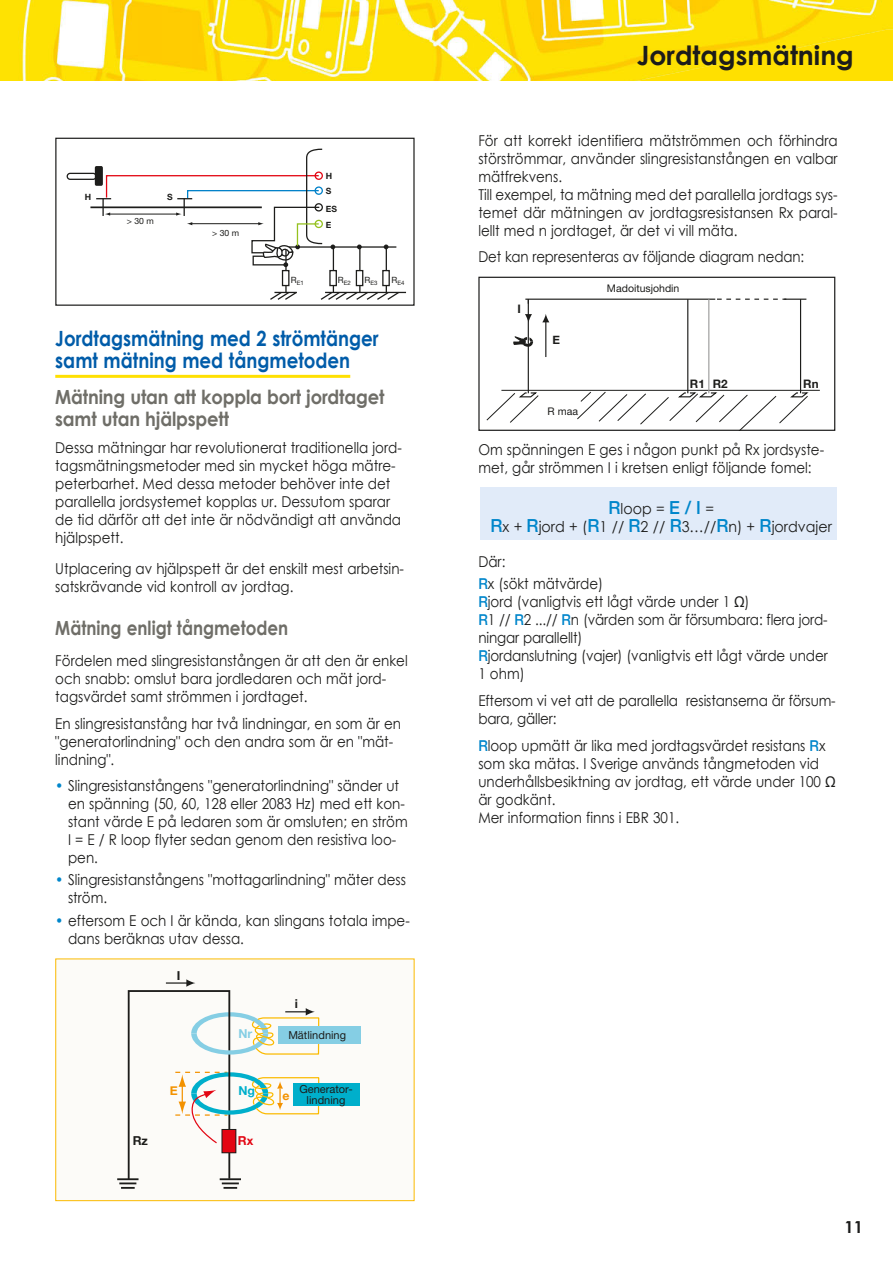
<style>
.page{position:relative;width:893px;height:1263px;background:#fff}
.page>*{position:absolute;margin:0;border:0;box-sizing:border-box;transform-origin:0 0}
.t1{font:700 26.55px "Century Gothic";color:#1c1c1b}
._2-subhead2{font:700 21px/22.5px "Century Gothic";color:#005ca9;scale:.87 1}
._3-subhead3_-filet{font:700 19.5px/22.5px "Century Gothic";letter-spacing:-.01em;color:#6f6e68;scale:.92 1}
._3-subhead3_-filet-2{font:700 19.5px "Century Gothic";letter-spacing:-.01em;color:#6f6e68;scale:.86 1}
.t2{font:700 16.5px "Century Gothic";color:#1c1c1b}
.Normal_-2{font:15px/18px "Century Gothic";color:#1c1c1b;scale:.9 1}
.puce_8{font:15px/18px "Century Gothic";color:#1c1c1b;text-align:justify;scale:.9 1}
.Normal_-2-2{font:15px/18px "Century Gothic";color:#1c1c1b;text-align:center;scale:.95 1}
.puce_8-2{font:15px "Century Gothic";color:#1c1c1b;scale:.89 1}
.t3{font:700 12.3px "Helvetica Neue";color:#1d1d1b}
.t4{font:700 12.3px "Helvetica Neue";color:#e30613}
.t5{font:700 12.3px "Helvetica Neue";color:#85cee4}
.t6{font:700 12.3px "Helvetica Neue";color:#f39200}
.t7{font:700 12.3px "Helvetica Neue";color:#00afcb}
.t8{font:700 11.7px "Helvetica Neue";color:#1d1d1b}
.t9{font:11.1px/11.1px "Helvetica Neue";color:#1d1d1b;text-align:center}
.t10{font:10.5px "Helvetica Neue";color:#1d1d1b}
.t11{font:8.7px "Helvetica Neue";color:#1d1d1b}
.t12{font:700 8.7px/15.5px "Helvetica Neue";color:#1d1d1b}
.t13{font:6px "Helvetica Neue";color:#1d1d1b}
.s1{color:#0086cb}
.s2{font-family:"Helvetica Neue";font-weight:500;font-size:18px;color:#0086cb}
.s3{font-family:"Helvetica Neue";font-weight:500;color:#0086cb}
.s4{font-family:"Helvetica"}
</style>
<div class="page">
<img style="left:0;top:0;width:893px;height:81px">
<hr style="left:55px;top:375px;width:295px;height:3px;background:#ffe000">
<hr style="left:90px;top:206px;width:172px;height:2px;background:#1d1d1b">
<hr style="left:325px;top:292px;width:81px;height:1px;background:#1d1d1b">
<div style="left:67px;top:173px;width:30px;height:7px;border:1px solid #1d1d1b;border-radius:3px"></div>
<div style="left:95px;top:166px;width:8px;height:20px;border:1px solid #1d1d1b"></div>
<svg style="left:96px;top:148px;width:304px;height:152px"></svg>
<div style="left:55px;top:138px;width:360px;height:168px;border:1px solid #1c1c1b"></div>
<div style="left:56px;top:959px;width:358px;height:242px;background:#fcfbf8"></div>
<hr style="left:117px;top:1178px;width:22px;height:2px;background:#1d1d1b">
<svg style="left:119px;top:979px;width:201px;height:210px"></svg>
<div style="left:278px;top:1026px;width:82px;height:17px;background:#85cee4"></div>
<div style="left:294px;top:1083px;width:66px;height:23px;background:#00afcb"></div>
<div style="left:55px;top:958px;width:360px;height:243px;border:1px solid #fbba00"></div>
<hr style="left:525px;top:299px;width:190px;height:1px;background:#1d1d1b">
<hr style="left:501px;top:390px;width:319px;height:1px;background:#1d1d1b">
<svg style="left:717px;top:299px;width:89px;height:1px"></svg>
<hr style="left:687px;top:299px;width:1px;height:94px;background:#1d1d1b">
<hr style="left:708px;top:299px;width:1px;height:94px;background:#9d9d9c">
<hr style="left:800px;top:299px;width:1px;height:94px;background:#1d1d1b">
<hr style="left:545px;top:321px;width:1px;height:36px;background:#1d1d1b">
<svg style="left:542px;top:314px;width:7px;height:8px"></svg>
<svg style="left:525px;top:314px;width:7px;height:9px"></svg>
<svg style="left:486px;top:392px;width:53px;height:31px"></svg>
<svg style="left:577px;top:391px;width:232px;height:38px"></svg>
<svg style="left:513px;top:336px;width:20px;height:12px"></svg>
<hr style="left:528px;top:299px;width:1px;height:94px;background:#1d1d1b">
<div style="left:478px;top:277px;width:357px;height:154px;border:1px solid #1c1c1b"></div>
<div style="left:480px;top:488px;width:357px;height:52px;background:#e1ebf9"></div>
<p class="t12" style="left:85px;top:189px;width:8px">H</p>
<p class="t11" style="left:127px;top:216px;width:28px">&gt; 30 m</p>
<p class="t12" style="left:167px;top:189px;width:7px">S</p>
<p class="t11" style="left:212px;top:228px;width:28px">&gt; 30 m</p>
<p class="t13" style="left:291px;top:280px;width:14px"><sup>R</sup>E1</p>
<p class="t12" style="left:326px;top:168px;width:8px">H<br>S</p>
<p class="t12" style="left:326px;top:200px;width:13px;line-height:16.6px">ES<br>E</p>
<p class="t13" style="left:338px;top:280px;width:14px"><sup>R</sup>E2</p>
<p class="t13" style="left:365px;top:280px;width:14px"><sup>R</sup>E3</p>
<p class="t13" style="left:391px;top:280px;width:14px"><sup>R</sup>E4</p>
<p class="_2-subhead2" style="left:55px;top:327px;width:373px">Jordtagsmätning med 2 strömtänger samt mätning med tångmetoden</p>
<p class="_3-subhead3_-filet" style="left:55px;top:385px;width:359px">Mätning utan att koppla bort jordtaget samt utan hjälpspett</p>
<p class="Normal_-2" style="left:55px;top:438px;width:387px">Dessa mätningar har revolutionerat traditionella jord&shy;tagsmätningsmetoder med sin mycket höga mätre&shy;peterbarhet. Med dessa metoder behöver inte det parallella jordsystemet kopplas ur. Dessutom sparar de tid därför att det inte är nödvändigt att använda hjälpspett.</p>
<p class="Normal_-2" style="left:55px;top:559px;width:389px">Utplacering av hjälpspett är det enskilt mest arbetsin&shy;satskrävande vid kontroll av jordtag.</p>
<p class="_3-subhead3_-filet-2" style="left:55px;top:616px;width:272px">Mätning enligt tångmetoden</p>
<p class="Normal_-2" style="left:55px;top:651px;width:393px">Fördelen med slingresistanstången är att den är enkel och snabb: omslut bara jordledaren och mät jord&shy;tagsvärdet samt strömmen i jordtaget.</p>
<p class="Normal_-2" style="left:55px;top:714px;width:386px">En slingresistanstång har två lindningar, en som är en "generatorlindning" och den andra som är en "mät&shy;lindning".</p>
<p class="Normal_-2" style="left:68px;top:776px;width:379px;text-indent:-13px"><span class="s1">•</span> Slingresistanstångens "generatorlindning" sänder ut en spänning (50, 60, 128 eller 2083 Hz) med ett kon&shy;stant värde E på ledaren som är omsluten; en ström I = E / R loop flyter sedan genom den resistiva loo&shy;pen.</p>
<p class="Normal_-2" style="left:68px;top:871px;width:377px;text-indent:-13px"><span class="s1">•</span> Slingresistanstångens "mottagarlindning" mäter dess ström.</p>
<p class="Normal_-2" style="left:68px;top:911px;width:381px;text-indent:-13px"><span class="s1">•</span> eftersom E och I är kända, kan slingans totala impe&shy;dans beräknas utav dessa.</p>
<p class="t3" style="left:177px;top:966px;width:5px">I</p>
<p class="t5" style="left:238px;top:1023px;width:15px">Nr</p>
<p class="t3" style="left:295px;top:994px;width:5px">i</p>
<p class="t9" style="left:288px;top:1029px;width:59px">Mätlindning</p>
<p class="t6" style="left:170px;top:1080px;width:9px">E</p>
<p class="t7" style="left:238px;top:1081px;width:18px">Ng</p>
<p class="t6" style="left:282px;top:1085px;width:9px">e</p>
<p class="t9" style="left:299px;top:1083px;width:55px">Generator&shy;lindning</p>
<p class="t3" style="left:133px;top:1131px;width:17px">Rz</p>
<p class="t4" style="left:238px;top:1131px;width:17px">Rx</p>
<h1 class="t1" style="left:637px;top:39px;width:219px">Jordtagsmätning</h1>
<p class="puce_8" style="left:478px;top:131px;width:401px">För att korrekt identifiera mätströmmen och förhindra störströmmar, använder slingresistanstången en valbar mätfrekvens.</p>
<p class="puce_8" style="left:478px;top:185px;width:401px">Till exempel, ta mätning med det parallella jordtags sys&shy;temet där mätningen av jordtagsresistansen Rx paral&shy;lellt med n jordtaget, är det vi vill mäta.</p>
<p class="puce_8-2" style="left:478px;top:248px;width:367px">Det kan representeras av följande diagram nedan:</p>
<p class="t8" style="left:518px;top:299px;width:5px">I</p>
<p class="t8" style="left:553px;top:330px;width:9px">E</p>
<p class="t10" style="left:548px;top:405px;width:32px">R maa</p>
<p class="t10" style="left:607px;top:282px;width:74px">Madoitusjohdin</p>
<p class="t8" style="left:690px;top:375px;width:39px">R1 R2</p>
<p class="t8" style="left:803px;top:375px;width:17px">Rn</p>
<p class="Normal_-2" style="left:478px;top:440px;width:386px">Om spänningen E ges i någon punkt på Rx jordsyste&shy;met, går strömmen I i kretsen enligt följande fomel:</p>
<p class="Normal_-2-2" style="left:490px;top:499px;width:361px"><span class="s2">R</span>loop = <span class="s2">E / I</span> =<br><span class="s2">R</span>x + <span class="s2">R</span>jord + (<span class="s2">R</span>1 // <span class="s2">R</span>2 // <span class="s2">R</span>3…//<span class="s2">R</span>n) + <span class="s2">R</span>jordvajer</p>
<p class="Normal_-2" style="left:478px;top:553px;width:32px">Där:</p>
<p class="Normal_-2" style="left:478px;top:575px;width:140px"><span class="s3">R</span>x (sökt mätvärde)</p>
<p class="Normal_-2" style="left:478px;top:593px;width:303px"><span class="s3">R</span>jord (vanligtvis ett lågt värde under 1 <span class="s4">Ω</span>)</p>
<p class="Normal_-2" style="left:478px;top:611px;width:390px"><span class="s3">R</span>1 // <span class="s3">R</span>2 ...// <span class="s3">R</span>n (värden som är försumbara: flera jord&shy;ningar parallellt)</p>
<p class="Normal_-2" style="left:478px;top:647px;width:390px"><span class="s3">R</span>jordanslutning (vajer) (vanligtvis ett lågt värde under<br>1 ohm)</p>
<p class="Normal_-2" style="left:478px;top:691px;width:399px">Eftersom vi vet att de parallella resistanserna är försum&shy;bara, gäller:</p>
<p class="Normal_-2" style="left:478px;top:736px;width:398px"><span class="s3">R</span>loop upmätt är lika med jordtagsvärdet resistans <span class="s3">R</span>x som ska mätas. I Sverige används tångmetoden vid underhållsbesiktning av jordtag, ett värde under 100 <span class="s4">Ω </span>är godkänt.</p>
<p class="Normal_-2" style="left:478px;top:808px;width:225px">Mer information finns i EBR 301.</p>
<p class="t2" style="left:844px;top:1216px;width:20px">11</p>
</div>
